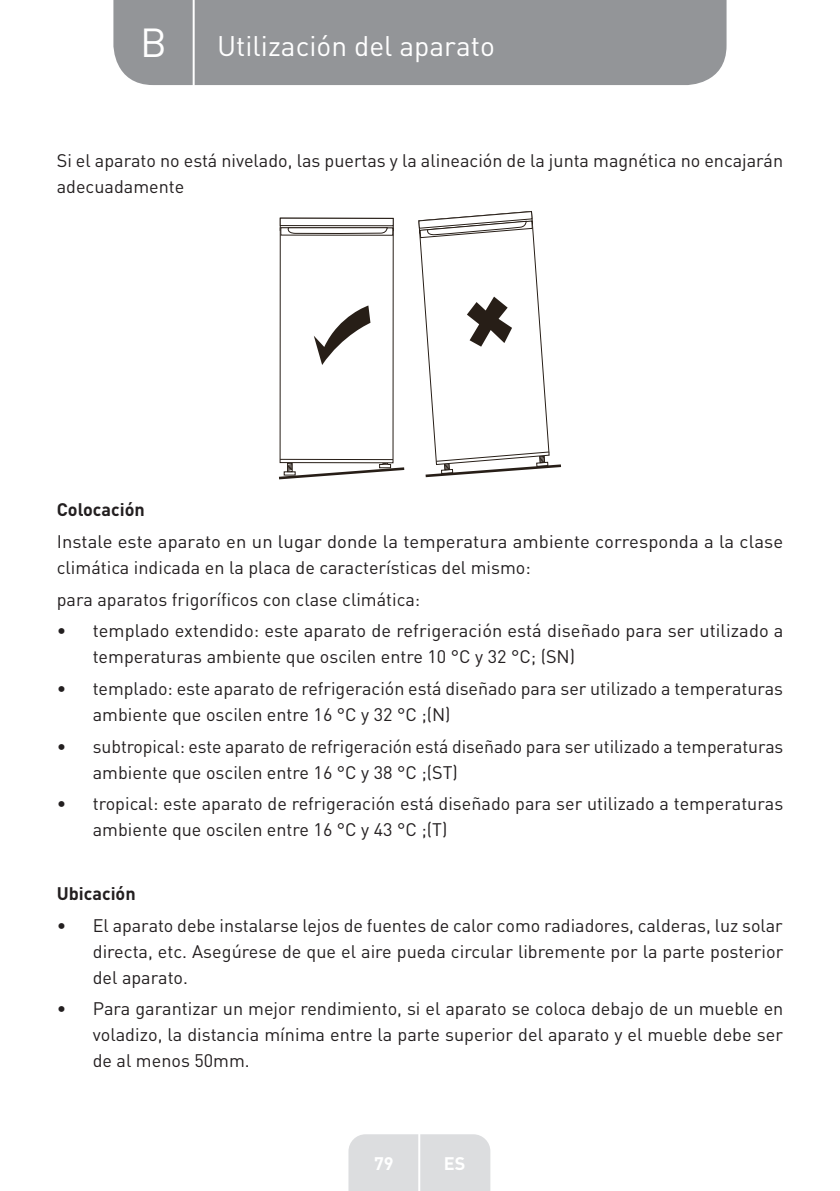
<style>
.page{position:relative;width:840px;height:1191px;background:#fff}
.page>*{position:absolute;margin:0;border:0;box-sizing:border-box;transform-origin:0 0}
.t1{font:40px "DIN Pro";color:#fff}
.t2{font:28px "DIN Pro";color:#fff}
.t3{font:18px/26px "DIN Pro";color:#231f20}
.t4{font:700 18px "DIN Pro";color:#231f20}
.t5{font:700 18px "DIN Pro";color:#fff}
</style>
<div class="page">
<div style="left:113px;top:0;width:613px;height:85px;background:#939598"></div>
<div style="left:348px;top:1134px;width:142px;height:57px;background:#dcdddf"></div>
<hr style="left:418px;top:1111px;width:2px;height:80px;background:#fff">
<hr style="left:192px;top:0;width:2px;height:88px;background:#fff">
<svg style="left:418px;top:211px;width:143px;height:267px"></svg>
<svg style="left:279px;top:218px;width:126px;height:262px"></svg>
<h1 class="t1" style="left:140px;top:15px;width:28px">B</h1>
<h2 class="t2" style="left:217px;top:27px;width:279px">Utilización del aparato</h2>
<p class="t3" style="left:57px;top:147px;width:727px">Si el aparato no está nivelado, las puertas y la alineación de la junta magnética no encajarán adecuadamente</p>
<p class="t4" style="left:57px;top:497px;width:90px">Colocación</p>
<p class="t3" style="left:57px;top:528px;width:727px">Instale este aparato en un lugar donde la temperatura ambiente corresponda a la clase climática indicada en la placa de características del mismo:</p>
<p class="t3" style="left:57px;top:585px;width:365px">para aparatos frigoríficos con clase climática:</p>
<p class="t3" style="left:93px;top:617px;width:691px;text-indent:-36px">• templado extendido: este aparato de refrigeración está diseñado para ser utilizado a temperaturas ambiente que oscilen entre 10 °C y 32 °C; (SN)</p>
<p class="t3" style="left:93px;top:675px;width:691px;text-indent:-36px">• templado: este aparato de refrigeración está diseñado para ser utilizado a temperaturas ambiente que oscilen entre 16 °C y 32 °C ;(N)</p>
<p class="t3" style="left:93px;top:732px;width:691px;text-indent:-36px">• subtropical: este aparato de refrigeración está diseñado para ser utilizado a temperaturas ambiente que oscilen entre 16 °C y 38 °C ;(ST)</p>
<p class="t3" style="left:93px;top:790px;width:691px;text-indent:-36px">• tropical: este aparato de refrigeración está diseñado para ser utilizado a temperaturas ambiente que oscilen entre 16 °C y 43 °C ;(T)</p>
<p class="t4" style="left:57px;top:881px;width:80px">Ubicación</p>
<p class="t3" style="left:93px;top:911px;width:691px;text-align:justify;text-indent:-36px">• El aparato debe instalarse lejos de fuentes de calor como radiadores, calderas, luz solar directa, etc. Asegúrese de que el aire pueda circular libremente por la parte posterior del aparato.</p>
<p class="t3" style="left:93px;top:995px;width:691px;text-align:justify;text-indent:-36px">• Para garantizar un mejor rendimiento, si el aparato se coloca debajo de un mueble en voladizo, la distancia mínima entre la parte superior del aparato y el mueble debe ser de al menos 50mm.</p>
<p class="t5" style="left:374px;top:1150px;width:21px">79</p>
<p class="t5" style="left:443px;top:1150px;width:23px">ES</p>
</div>
